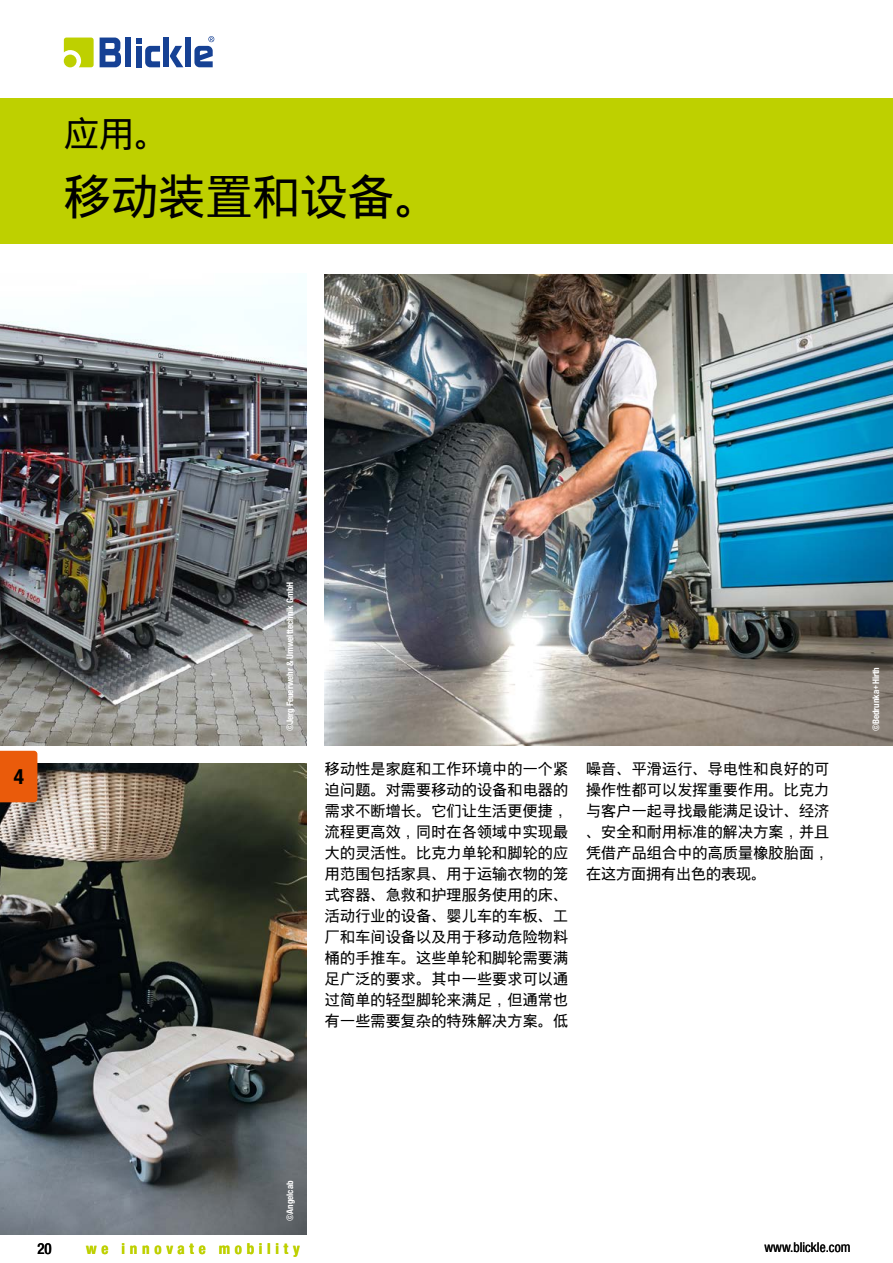
<style>
.page{position:relative;width:893px;height:1263px;background:#fff}
.page>*{position:absolute;margin:0;border:0;box-sizing:border-box;transform-origin:0 0}
.t1{font:47.25px "Blickle Sans Global";color:#000}
.t2{font:35.25px "Blickle Sans Global";color:#000}
.t3{font:700 21px "Blickle Sans Global";color:#000}
.t4{font:15px/21px "Blickle Sans Global";letter-spacing:.015em;color:#000;text-align:justify}
.t5{font:700 15px "Blickle Sans Global";letter-spacing:.315em;color:#bed000}
.t6{font:500 15px "Blickle Sans Global";color:#000}
.t7{font:13.5px "Blickle Sans Global";color:#000}
.t8{font:700 9px "Blickle Sans Global";color:#fff}
</style>
<div class="page">
<img style="left:325px;top:275px;width:568px;height:470px">
<img style="left:0;top:763px;width:307px;height:472px">
<div style="left:0;top:751px;width:37px;height:51px;background:#ea5b0b"></div>
<div style="left:0;top:98px;width:893px;height:145px;background:#bed000"></div>
<svg style="left:64px;top:38px;width:30px;height:29px"></svg>
<div style="left:125px;top:38px;width:6px;height:29px;background:#164194"></div>
<svg style="left:170px;top:46px;width:13px;height:21px"></svg>
<svg style="left:136px;top:38px;width:24px;height:29px"></svg>
<div style="left:185px;top:38px;width:6px;height:29px;background:#164194"></div>
<div style="left:163px;top:38px;width:6px;height:29px;background:#164194"></div>
<svg style="left:100px;top:38px;width:21px;height:29px"></svg>
<div style="left:64px;top:55px;width:13px;height:12px;background:#bed000;border-radius:50%"></div>
<svg style="left:194px;top:36px;width:20px;height:31px"></svg>
<img style="left:0;top:303px;width:307px;height:442px">
<h2 class="t2" style="left:64px;top:113px;width:107px">应用。</h2>
<h1 class="t1" style="left:64px;top:169px;width:380px">移动装置和设备。</h1>
<h3 class="t3" style="left:14px;top:764px;width:12px">4</h3>
<p class="t8" style="left:285px;top:731px;width:151px;rotate:-90deg">©Jerg Feuerwehr &amp; Umwelttechnik GmbH</p>
<p class="t4" style="left:325px;top:758px;width:245px">移动性是家庭和工作环境中的一个紧迫问题。对需要移动的设备和电器的需求不断增长。它们让生活更便捷，流程更高效，同时在各领域中实现最大的灵活性。比克力单轮和脚轮的应用范围包括家具、用于运输衣物的笼式容器、急救和护理服务使用的床、活动行业的设备、婴儿车的车板、工厂和车间设备以及用于移动危险物料桶的手推车。这些单轮和脚轮需要满足广泛的要求。其中一些要求可以通过简单的轻型脚轮来满足，但通常也有一些需要复杂的特殊解决方案。低</p>
<p class="t4" style="left:586px;top:758px;width:245px">噪音、平滑运行、导电性和良好的可操作性都可以发挥重要作用。比克力与客户一起寻找最能满足设计、经济、安全和耐用标准的解决方案，并且凭借产品组合中的高质量橡胶胎面，在这方面拥有出色的表现。</p>
<p class="t8" style="left:871px;top:731px;width:66px;rotate:-90deg">©Bedrunka+Hirth</p>
<p class="t8" style="left:285px;top:1221px;width:42px;rotate:-90deg">©Angelcab</p>
<p class="t6" style="left:37px;top:1240px;width:16px">20</p>
<p class="t5" style="left:86px;top:1240px;width:215px">we innovate mobility</p>
<p class="t7" style="left:764px;top:1240px;width:87px">www.blickle.com</p>
</div>
